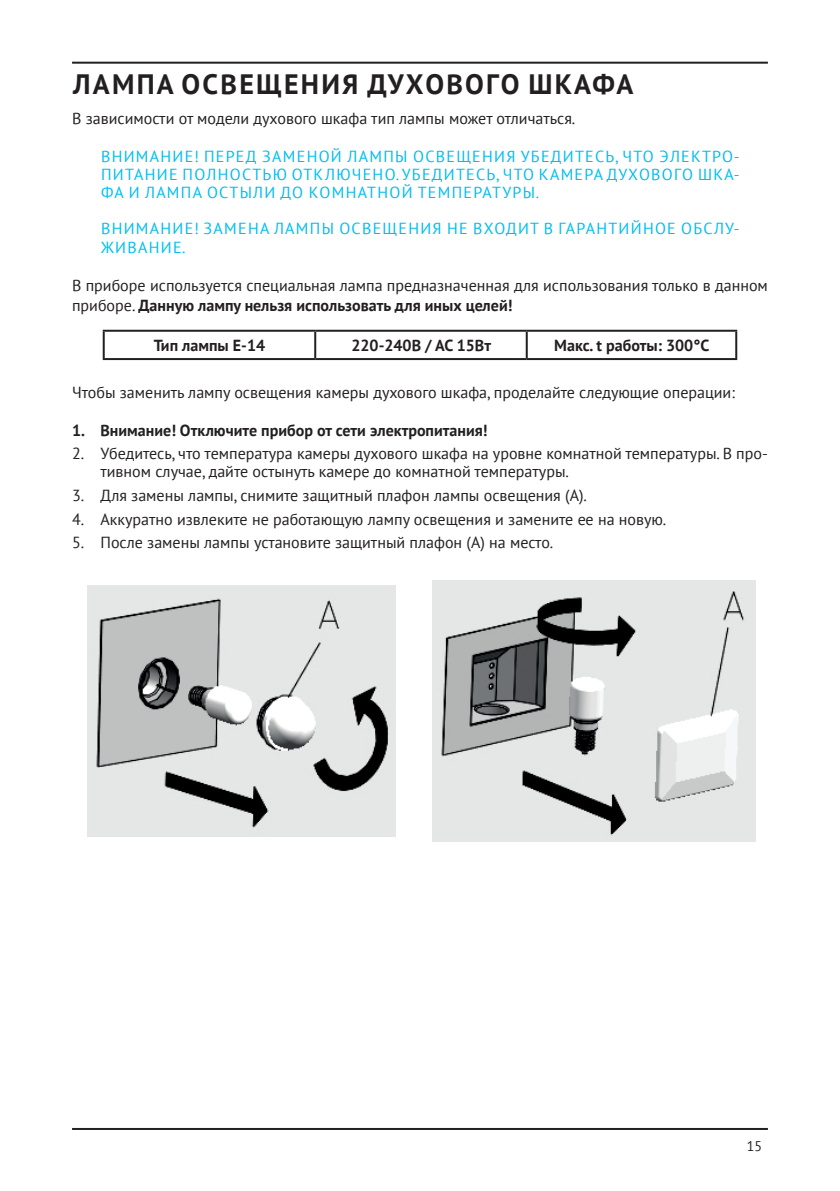
<style>
.page{position:relative;width:840px;height:1191px;background:#fff}
.page>*{position:absolute;margin:0;border:0;box-sizing:border-box;transform-origin:0 0}
.t1{font:700 28px "PT Sans";letter-spacing:.08em;color:#231f20}
.t2{font:700 27px "PT Sans";letter-spacing:.06em;color:#000001}
.t3{font:16px/19.2px "PT Sans";color:#231f20}
.t4{font:16px/18px "PT Sans";letter-spacing:.08em;color:#01bdf2;text-align:justify}
.t5{font:700 16px "PT Sans";color:#231f20}
.t6{font:14px "PT Sans";color:#231f20}
.s1{font-weight:700}
</style>
<div class="page">
<hr style="left:72px;top:1128px;width:695px;height:2px;background:#231f20">
<hr style="left:72px;top:62px;width:695px;height:2px;background:#231f20">
<hr style="left:103px;top:330px;width:212px;height:2px;background:#231f20">
<hr style="left:103px;top:332px;width:2px;height:26px;background:#231f20">
<hr style="left:315px;top:330px;width:211px;height:2px;background:#231f20">
<hr style="left:314px;top:332px;width:2px;height:26px;background:#231f20">
<hr style="left:526px;top:330px;width:210px;height:2px;background:#231f20">
<hr style="left:525px;top:332px;width:2px;height:26px;background:#231f20">
<hr style="left:734px;top:332px;width:2px;height:26px;background:#231f20">
<hr style="left:103px;top:358px;width:212px;height:2px;background:#231f20">
<hr style="left:315px;top:358px;width:211px;height:2px;background:#231f20">
<hr style="left:526px;top:358px;width:210px;height:2px;background:#231f20">
<img style="left:88px;top:585px;width:307px;height:252px">
<img style="left:432px;top:581px;width:322px;height:260px">
<h1 class="t1" style="left:73px;top:66px;width:561px">ЛАМПА ОСВЕЩЕНИЯ ДУХОВОГО ШКАФА</h1>
<p class="t3" style="left:72px;top:109px;width:504px">В зависимости от модели духового шкафа тип лампы может отличаться.</p>
<p class="t4" style="left:101px;top:147px;width:639px">ВНИМАНИЕ! ПЕРЕД ЗАМЕНОЙ ЛАМПЫ ОСВЕЩЕНИЯ УБЕДИТЕСЬ, ЧТО ЭЛЕКТРО-ПИТАНИЕ ПОЛНОСТЬЮ ОТКЛЮЧЕНО. УБЕДИТЕСЬ, ЧТО КАМЕРА ДУХОВОГО ШКА-ФА И ЛАМПА ОСТЫЛИ ДО КОМНАТНОЙ ТЕМПЕРАТУРЫ.</p>
<p class="t4" style="left:101px;top:218px;width:639px;line-height:19.2px">ВНИМАНИЕ! ЗАМЕНА ЛАМПЫ ОСВЕЩЕНИЯ НЕ ВХОДИТ В ГАРАНТИЙНОЕ ОБСЛУ-<br>ЖИВАНИЕ.</p>
<p class="t3" style="left:72px;top:276px;width:697px">В приборе используется специальная лампа предназначенная для использования только в данном приборе. <span class="s1">Данную лампу нельзя использовать для иных целей!</span></p>
<p class="t5" style="left:154px;top:335px;width:113px">Тип лампы E-14</p>
<p class="t5" style="left:351px;top:335px;width:141px">220-240В / AC 15Вт</p>
<p class="t5" style="left:554px;top:335px;width:156px">Макс. t работы: 300°C</p>
<p class="t3" style="left:72px;top:383px;width:664px">Чтобы заменить лампу освещения камеры духового шкафа, проделайте следующие операции:</p>
<p class="t5" style="left:72px;top:419px;width:417px">1. Внимание! Отключите прибор от сети электропитания!</p>
<p class="t3" style="left:100px;top:444px;width:668px;line-height:18px;text-indent:-28px">2. Убедитесь, что температура камеры духового шкафа на уровне комнатной температуры. В про&shy;тивном случае, дайте остынуть камере до комнатной температуры.</p>
<p class="t3" style="left:72px;top:485px;width:516px">3. Для замены лампы, снимите защитный плафон лампы освещения (А).</p>
<p class="t3" style="left:72px;top:509px;width:595px">4. Аккуратно извлеките не работающую лампу освещения и замените ее на новую.</p>
<p class="t3" style="left:72px;top:533px;width:482px">5. После замены лампы установите защитный плафон (А) на место.</p>
<h2 class="t2" style="left:89px;top:521px;width:654px">ЗАМЕНА ЛАМПЫ ПОДСВЕТКИ ДУХОВОГО ШКАФА</h2>
<p class="t6" style="left:746px;top:1136px;width:17px">15</p>
</div>
